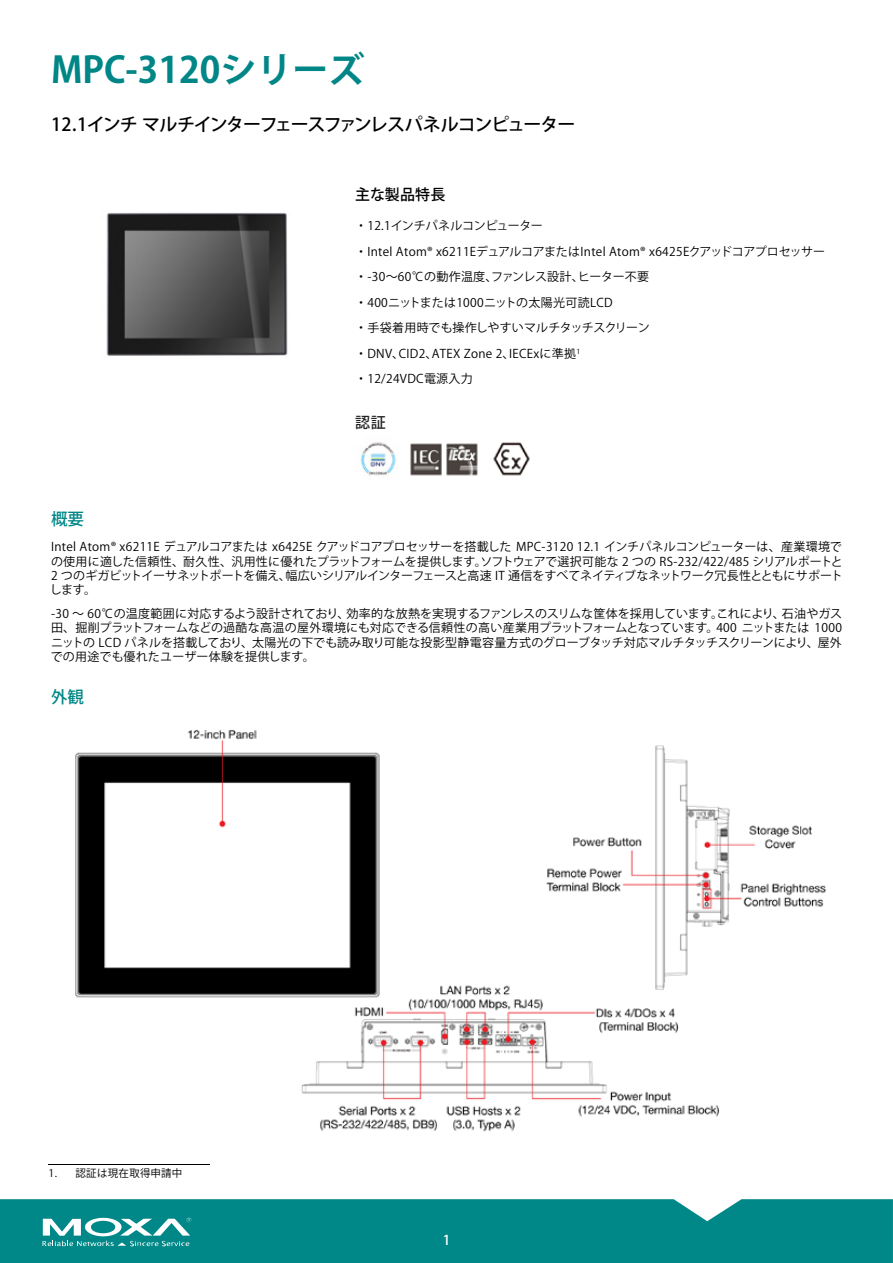
<style>
.page{position:relative;width:893px;height:1263px;background:#fff}
.page>*{position:absolute;margin:0;border:0;box-sizing:border-box;transform-origin:0 0}
.t1{font:700 36px "Koz Go Pro";color:#008686}
.t2{font:500 18px "Koz Go Pro";letter-spacing:-.065em;color:#000}
.t3{font:500 16.5px "Koz Go Pro";color:#008686}
.t4{font:500 15px "Koz Go Pro";letter-spacing:.01em;color:#000}
.t5{font:500 15px "Koz Go Pro";color:#222}
.t6{font:500 13.5px "Koz Go Pro";color:#fff}
.t7{font:12px/25.5px "Koz Go Pro";letter-spacing:.015em;color:#000;text-align:justify}
.t8{font:10.5px "Koz Go Pro";letter-spacing:.025em;color:#000}
</style>
<div class="page">
<div style="left:0;top:1199px;width:893px;height:64px;background:#008787"></div>
<svg style="left:43px;top:1218px;width:148px;height:28px"></svg>
<img style="left:360px;top:442px;width:36px;height:34px">
<img style="left:410px;top:443px;width:68px;height:33px">
<img style="left:493px;top:442px;width:37px;height:34px">
<hr style="left:49px;top:1164px;width:161px;height:1px;background:#000">
<img style="left:106px;top:212px;width:182px;height:144px">
<img style="left:75px;top:730px;width:751px;height:402px">
<h1 class="t1" style="left:51px;top:46px;width:315px">MPC-3120シリーズ</h1>
<h2 class="t2" style="left:51px;top:112px;width:526px">12.1インチ マルチインターフェースファンレスパネルコンピューター</h2>
<p class="t4" style="left:355px;top:185px;width:92px">主な製品特長</p>
<p class="t7" style="left:355px;top:213px;width:472px;text-align:left">・ 12.1インチパネルコンピューター<br>・ Intel Atom® x6211EデュアルコアまたはIntel Atom® x6425Eクアッドコアプロセッサー・ -30～60℃の動作温度、ファンレス設計、ヒーター不要<br>・ 400ニットまたは1000ニットの太陽光可読LCD<br>・ 手袋着用時でも操作しやすいマルチタッチスクリーン<br>・ DNV、CID2、ATEX Zone 2、IECExに準拠<sup>1<br></sup>・ 12/24VDC電源入力</p>
<p class="t5" style="left:355px;top:413px;width:32px">認証</p>
<h3 class="t3" style="left:51px;top:508px;width:34px">概要</h3>
<p class="t7" style="left:50px;top:540px;width:795px;line-height:14.4px">Intel Atom® x6211E デュアルコアまたは x6425E クアッドコアプロセッサーを搭載した MPC-3120 12.1 インチパネルコンピューターは、産業環境での使用に適した信頼性、耐久性、汎用性に優れたプラットフォームを提供します。ソフトウェアで選択可能な 2 つの RS-232/422/485 シリアルポートと2 つのギガビットイーサネットポートを備え、幅広いシリアルインターフェースと高速 IT 通信をすべてネイティブなネットワーク冗長性とともにサポートします。</p>
<p class="t7" style="left:51px;top:606px;width:793px;line-height:14.4px">-30 ～ 60℃の温度範囲に対応するよう設計されており、効率的な放熱を実現するファンレスのスリムな筐体を採用しています。これにより、石油やガス田、掘削プラットフォームなどの過酷な高温の屋外環境にも対応できる信頼性の高い産業用プラットフォームとなっています。400 ニットまたは 1000ニットの LCD パネルを搭載しており、太陽光の下でも読み取り可能な投影型静電容量方式のグローブタッチ対応マルチタッチスクリーンにより、屋外での用途でも優れたユーザー体験を提供します。</p>
<h3 class="t3" style="left:51px;top:687px;width:34px">外観</h3>
<p class="t8" style="left:49px;top:1166px;width:135px">1. 認証は現在取得申請中</p>
<p class="t6" style="left:443px;top:1231px;width:9px">1</p>
</div>
